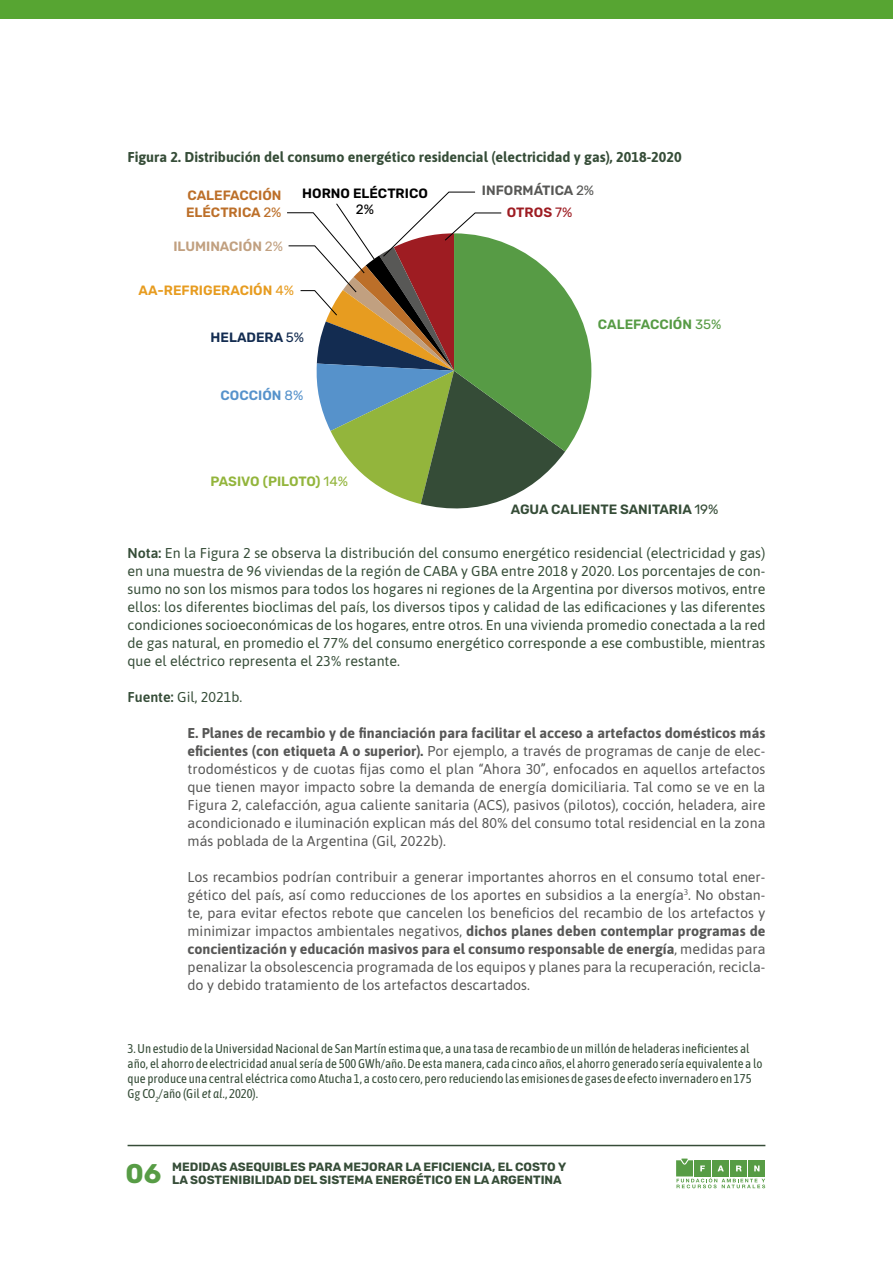
<style>
.page{position:relative;width:893px;height:1263px;background:#fff}
.page>*{position:absolute;margin:0;border:0;box-sizing:border-box;transform-origin:0 0}
.t1{font:700 27px "Rubik";color:#579c45}
.t2{font:14.25px/18px "Asap";color:#575756;text-align:justify}
.t3{font:14.25px/18px "Asap";color:#364d38;text-align:justify}
.t4{font:700 14.25px "Asap";color:#364d38}
.t5{font:600 13.5px "Rubik";color:#354c37}
.t6{font:600 13.5px/16.2px "Rubik";color:#bc6f29}
.t7{font:600 13.5px "Rubik";color:#e79c20}
.t8{font:600 13.5px "Rubik";letter-spacing:-.01em;color:#93b53c}
.t9{font:600 13.5px "Rubik";color:#000}
.t10{font:600 13.5px "Rubik";color:#579b45}
.t11{font:600 13.5px "Rubik";color:#c1a080}
.t12{font:600 13.5px "Rubik";color:#585856}
.t13{font:600 13.5px "Rubik";color:#132c51}
.t14{font:600 13.5px "Rubik";color:#5692cb}
.t15{font:600 13.5px "Rubik";color:#9e1c22}
.t16{font:13.5px "Rubik";color:#000}
.t17{font:condensed 12.75px/15px "Asap";color:#364d38}
.t18{font:700 12px/13.5px "Rubik";color:#364d38}
.s1{font-weight:400}
.s2{font-weight:600}
.s3{font-weight:700}
.s4{font-style:italic}
</style>
<div class="page">
<svg style="left:676px;top:1158px;width:89px;height:30px"></svg>
<hr style="left:128px;top:1145px;width:637px;height:1px;background:#364d38">
<div style="left:0;top:0;width:893px;height:19px;background:#57a532"></div>
<svg style="left:287px;top:192px;width:304px;height:317px"></svg>
<p class="t4" style="left:128px;top:147px;width:556px">Figura 2. Distribución del consumo energético residencial (electricidad y gas), 2018-2020</p>
<p class="t6" style="left:186px;top:188px;width:97px">CALEFACCIÓN<br>ELÉCTRICA <span class="s1">2%</span></p>
<p class="t9" style="left:302px;top:186px;width:127px">HORNO ELÉCTRICO</p>
<p class="t16" style="left:356px;top:202px;width:20px">2%</p>
<p class="t11" style="left:173px;top:238px;width:111px">ILUMINACIÓN <span class="s1">2%</span></p>
<p class="t7" style="left:139px;top:283px;width:157px">AA-REFRIGERACIÓN <span class="s1">4%</span></p>
<p class="t13" style="left:211px;top:330px;width:95px">HELADERA <span class="s1">5%</span></p>
<p class="t14" style="left:221px;top:388px;width:84px">COCCIÓN <span class="s1">8%</span></p>
<p class="t8" style="left:211px;top:474px;width:139px">PASIVO (PILOTO) <span class="s1">14%</span></p>
<p class="t12" style="left:482px;top:183px;width:114px">INFORMÁTICA <span class="s1">2%</span></p>
<p class="t15" style="left:507px;top:205px;width:67px">OTROS <span class="s1">7%</span></p>
<p class="t10" style="left:598px;top:317px;width:125px">CALEFACCIÓN <span class="s1">35%</span></p>
<p class="t5" style="left:511px;top:502px;width:209px">AGUA CALIENTE SANITARIA <span class="s1">19%</span></p>
<p class="t3" style="left:128px;top:543px;width:639px"><span class="s2">Nota:</span> En la Figura 2 se observa la distribución del consumo energético residencial (electricidad y gas) en una muestra de 96 viviendas de la región de CABA y GBA entre 2018 y 2020. Los porcentajes de con&shy;sumo no son los mismos para todos los hogares ni regiones de la Argentina por diversos motivos, entre ellos: los diferentes bioclimas del país, los diversos tipos y calidad de las edificaciones y las diferentes condiciones socioeconómicas de los hogares, entre otros. En una vivienda promedio conectada a la red de gas natural, en promedio el 77% del consumo energético corresponde a ese combustible, mientras que el eléctrico representa el 23% restante.</p>
<p class="t3" style="left:128px;top:687px;width:116px"><span class="s2">Fuente:</span> Gil, 2021b.</p>
<p class="t2" style="left:188px;top:723px;width:579px"><span class="s3">E. Planes de recambio y de financiación para facilitar el acceso a artefactos domésticos más eficientes (con etiqueta A o superior).</span> Por ejemplo, a través de programas de canje de elec&shy;trodomésticos y de cuotas fijas como el plan “Ahora 30”, enfocados en aquellos artefactos que tienen mayor impacto sobre la demanda de energía domiciliaria. Tal como se ve en la Figura 2, calefacción, agua caliente sanitaria (ACS), pasivos (pilotos), cocción, heladera, aire acondicionado e iluminación explican más del 80% del consumo total residencial en la zona más poblada de la Argentina (Gil, 2022b).</p>
<p class="t2" style="left:188px;top:867px;width:579px">Los recambios podrían contribuir a generar importantes ahorros en el consumo total ener&shy;gético del país, así como reducciones de los aportes en subsidios a la energía<sup>3</sup>. No obstan&shy;te, para evitar efectos rebote que cancelen los beneficios del recambio de los artefactos y minimizar impactos ambientales negativos, <span class="s3">dichos planes deben contemplar programas de concientización y educación masivos para el consumo responsable de energía</span>, medidas para penalizar la obsolescencia programada de los equipos y planes para la recuperación, recicla&shy;do y debido tratamiento de los artefactos descartados.</p>
<p class="t17" style="left:128px;top:1040px;width:636px">3. Un estudio de la Universidad Nacional de San Martín estima que, a una tasa de recambio de un millón de heladeras ineficientes al año, el ahorro de electricidad anual sería de 500 GWh/año. De esta manera, cada cinco años, el ahorro generado sería equivalente a lo que produce una central eléctrica como Atucha 1, a costo cero, pero reduciendo las emisiones de gases de efecto invernadero en 175<br>Gg CO<sub>2</sub>/año (Gil <span class="s4">et al.</span>, 2020).</p>
<h1 class="t1" style="left:126px;top:1158px;width:37px">06</h1>
<p class="t18" style="left:172px;top:1160px;width:396px">MEDIDAS ASEQUIBLES PARA MEJORAR LA EFICIENCIA, EL COSTO Y<br>LA SOSTENIBILIDAD DEL SISTEMA ENERGÉTICO EN LA ARGENTINA</p>
</div>
